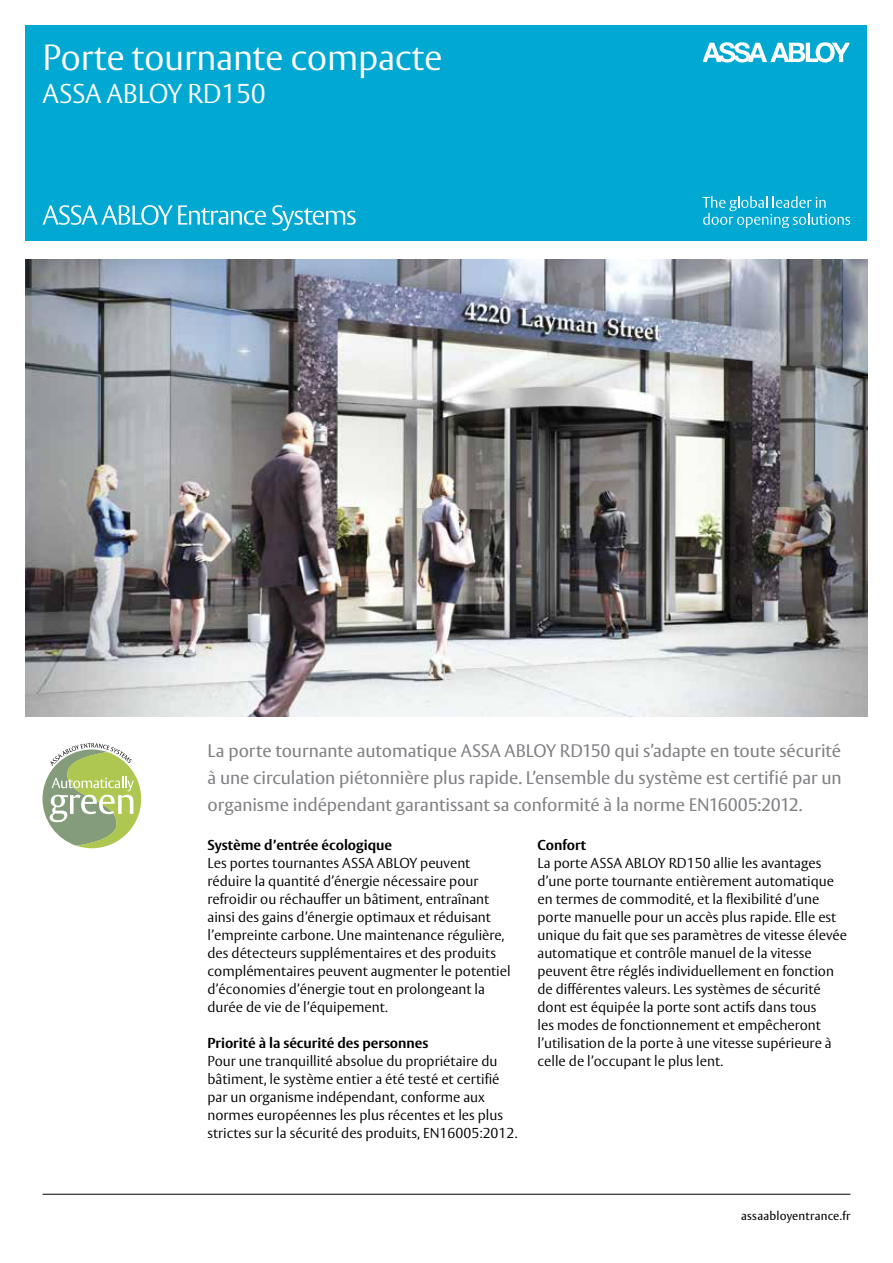
<style>
.page{position:relative;width:893px;height:1263px;background:#fff}
.page>*{position:absolute;margin:0;border:0;box-sizing:border-box;transform-origin:0 0}
.t1{font:300 36px "ASSA Vesta";letter-spacing:-.01em;color:#fff}
.t2{font:300 27px "ASSA Vesta";letter-spacing:-.01em;color:#fff}
.t3{font:18px/27px "ASSA Vesta";letter-spacing:-.005em;color:#808285;text-align:justify}
.t4{font:300 14.25px/18px "ASSA Vesta";color:#000}
.t5{font:700 14.25px "ASSA Vesta";color:#000}
.t6{font:12px "ASSA Vesta";letter-spacing:.015em;color:#000}
</style>
<div class="page">
<hr style="left:43px;top:1194px;width:807px;height:1px;background:#000">
<div style="left:25px;top:26px;width:842px;height:215px;background:#00a8d2"></div>
<svg style="left:702px;top:196px;width:148px;height:31px"></svg>
<svg style="left:705px;top:44px;width:143px;height:18px"></svg>
<div style="left:702px;top:41px;width:149px;height:30px;border:2px solid #00a8d2"></div>
<svg style="left:43px;top:743px;width:98px;height:105px"></svg>
<svg style="left:43px;top:205px;width:313px;height:26px"></svg>
<img style="left:25px;top:259px;width:842px;height:457px">
<h1 class="t1" style="left:43px;top:36px;width:401px">Porte tournante compacte</h1>
<h2 class="t2" style="left:43px;top:77px;width:225px">ASSA ABLOY RD150</h2>
<p class="t3" style="left:207px;top:738px;width:636px">La porte tournante automatique ASSA ABLOY RD150 qui s’adapte en toute sécurité à une circulation piétonnière plus rapide. L’ensemble du système est certifié par un organisme indépendant garantissant sa conformité à la norme EN16005:2012.</p>
<p class="t5" style="left:207px;top:836px;width:186px">Système d’entrée écologique</p>
<p class="t4" style="left:207px;top:855px;width:305px">Les portes tournantes ASSA ABLOY peuvent réduire la quantité d’énergie nécessaire pour refroidir ou réchauffer un bâtiment, entraînant ainsi des gains d’énergie optimaux et réduisant l’empreinte carbone. Une maintenance régulière, des détecteurs supplémentaires et des produits complémentaires peuvent augmenter le potentiel d’économies d’énergie tout en prolongeant la durée de vie de l’équipement.</p>
<p class="t5" style="left:207px;top:1034px;width:223px">Priorité à la sécurité des personnes</p>
<p class="t4" style="left:207px;top:1053px;width:311px">Pour une tranquillité absolue du propriétaire du bâtiment, le système entier a été testé et certifié par un organisme indépendant, conforme aux normes européennes les plus récentes et les plus strictes sur la sécurité des produits, EN16005:2012.</p>
<p class="t5" style="left:537px;top:836px;width:50px">Confort</p>
<p class="t4" style="left:537px;top:855px;width:311px">La porte ASSA ABLOY RD150 allie les avantages d’une porte tournante entièrement automatique en termes de commodité, et la flexibilité d’une porte manuelle pour un accès plus rapide. Elle est unique du fait que ses paramètres de vitesse élevée automatique et contrôle manuel de la vitesse peuvent être réglés individuellement en fonction de différentes valeurs. Les systèmes de sécurité dont est équipée la porte sont actifs dans tous<br>les modes de fonctionnement et empêcheront l’utilisation de la porte à une vitesse supérieure à celle de l’occupant le plus lent.</p>
<p class="t6" style="left:741px;top:1209px;width:111px">assaabloyentrance.fr</p>
</div>
